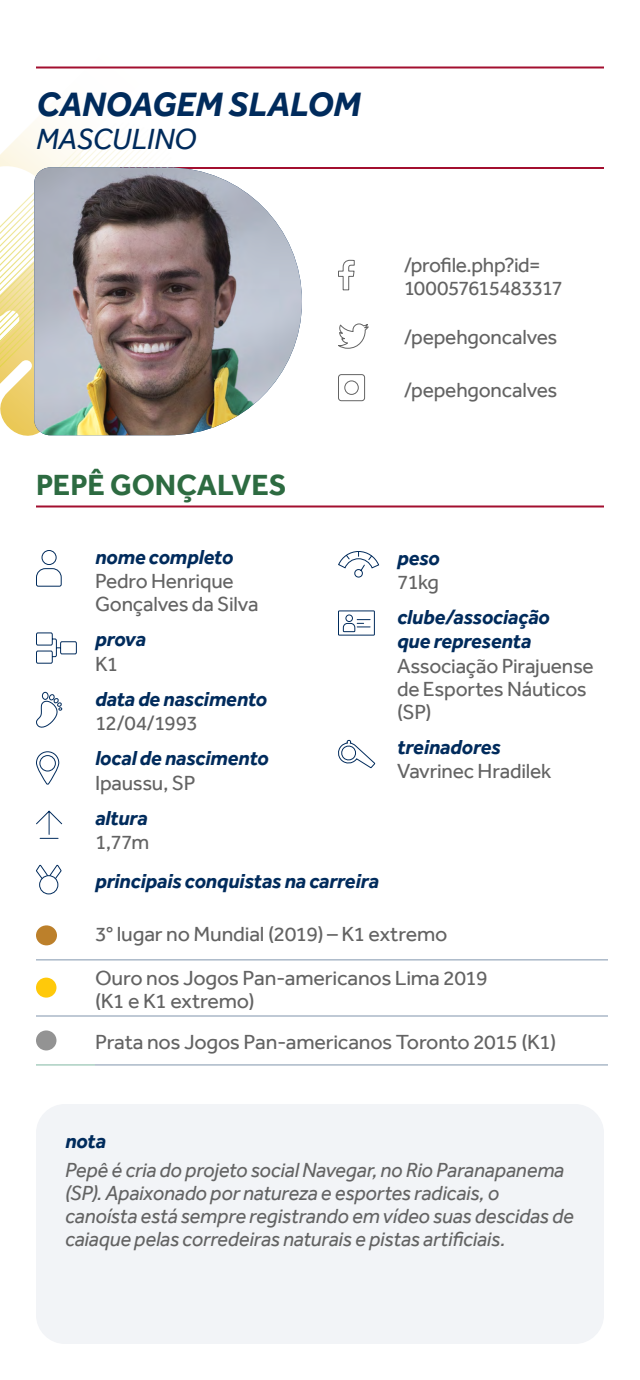
<style>
.page{position:relative;width:640px;height:1380px;background:#fff}
.page>*{position:absolute;margin:0;border:0;box-sizing:border-box;transform-origin:0 0}
.t1{font:italic 700 35px "Effra";letter-spacing:-.005em;color:#002b5c}
.t2{font:700 30px "Effra";letter-spacing:-.005em;color:#2d6b41}
.t3{font:italic 30px "Effra";letter-spacing:-.005em;color:#002b5c}
.t4{font:21px/23px "Effra";letter-spacing:-.01em;color:#636363}
.t5{font:italic 21px/23px "Effra";letter-spacing:-.01em;color:#636363}
.t6{font:italic 700 21px/24px "Effra";letter-spacing:-.01em;color:#002b5c}
.t7{font:21px/23px "Effra";letter-spacing:-.03em;color:#636363}
</style>
<div class="page">
<hr style="left:36px;top:66px;width:568px;height:2px;background:#a30f2f">
<hr style="left:36px;top:506px;width:568px;height:2px;background:#a30f2f">
<hr style="left:120px;top:167px;width:484px;height:2px;background:#a30f2f">
<svg style="left:338px;top:259px;width:17px;height:32px"></svg>
<svg style="left:338px;top:323px;width:31px;height:26px"></svg>
<svg style="left:338px;top:374px;width:28px;height:28px"></svg>
<hr style="left:36px;top:960px;width:59px;height:1px;background:#8095ad">
<hr style="left:95px;top:960px;width:513px;height:1px;background:#8095ad">
<hr style="left:36px;top:1016px;width:59px;height:1px;background:#8095ad">
<hr style="left:95px;top:1016px;width:513px;height:1px;background:#8095ad">
<hr style="left:36px;top:1065px;width:59px;height:1px;background:#80b8a2">
<hr style="left:95px;top:1065px;width:513px;height:1px;background:#8095ad">
<div style="left:39px;top:875px;width:19px;height:19px;border:1px solid #002b5c;border-radius:50%"></div>
<svg style="left:36px;top:864px;width:26px;height:16px"></svg>
<div style="left:36px;top:925px;width:21px;height:20px;background:#bc802b;border-radius:50%"></div>
<div style="left:36px;top:978px;width:20px;height:20px;background:#ffc90a;border-radius:50%"></div>
<div style="left:36px;top:1030px;width:20px;height:20px;background:#939393;border-radius:50%"></div>
<svg style="left:36px;top:550px;width:26px;height:37px"></svg>
<svg style="left:36px;top:632px;width:41px;height:32px"></svg>
<svg style="left:36px;top:691px;width:27px;height:37px"></svg>
<svg style="left:36px;top:751px;width:24px;height:34px"></svg>
<svg style="left:36px;top:810px;width:27px;height:29px"></svg>
<svg style="left:338px;top:551px;width:42px;height:27px"></svg>
<svg style="left:338px;top:610px;width:37px;height:26px"></svg>
<svg style="left:338px;top:739px;width:38px;height:30px"></svg>
<svg style="left:0;top:66px;width:238px;height:370px"></svg>
<svg style="left:0;top:123px;width:174px;height:245px"></svg>
<img style="left:34px;top:168px;width:268px;height:267px">
<div style="left:36px;top:1104px;width:568px;height:240px;background:#f2f4f7;border-radius:29px"></div>
<h1 class="t1" style="left:36px;top:83px;width:326px">CANOAGEM SLALOM</h1>
<h2 class="t3" style="left:36px;top:121px;width:162px">MASCULINO</h2>
<h2 class="t2" style="left:36px;top:467px;width:252px">PEPÊ GONÇALVES</h2>
<p class="t6" style="left:95px;top:545px;width:140px">nome completo</p>
<p class="t4" style="left:95px;top:570px;width:165px">Pedro Henrique<br>Gonçalves da Silva</p>
<p class="t6" style="left:95px;top:627px;width:53px">prova</p>
<p class="t4" style="left:95px;top:652px;width:25px">K1</p>
<p class="t6" style="left:95px;top:686px;width:174px">data de nascimento</p>
<p class="t4" style="left:95px;top:712px;width:104px">12/04/1993</p>
<p class="t6" style="left:95px;top:746px;width:175px">local de nascimento</p>
<p class="t4" style="left:95px;top:771px;width:102px">Ipaussu, SP</p>
<p class="t6" style="left:95px;top:805px;width:54px">altura</p>
<p class="t4" style="left:95px;top:830px;width:56px">1,77m</p>
<p class="t7" style="left:404px;top:253px;width:161px">/profile.php?id=<br>100057615483317</p>
<p class="t4" style="left:404px;top:326px;width:155px">/pepehgoncalves</p>
<p class="t4" style="left:404px;top:378px;width:155px">/pepehgoncalves</p>
<p class="t6" style="left:397px;top:546px;width:44px">peso</p>
<p class="t4" style="left:397px;top:571px;width:44px">71kg</p>
<p class="t6" style="left:397px;top:605px;width:154px">clube/associação que representa</p>
<p class="t4" style="left:397px;top:654px;width:198px">Associação Pirajuense de Esportes Náuticos (SP)</p>
<p class="t6" style="left:397px;top:734px;width:105px">treinadores</p>
<p class="t4" style="left:397px;top:760px;width:156px">Vavrinec Hradilek</p>
<p class="t6" style="left:95px;top:868px;width:285px">principais conquistas na carreira</p>
<p class="t4" style="left:95px;top:912px;width:394px;line-height:43.6px">3° lugar no Mundial (2019) – K1 extremo<br>Ouro nos Jogos Pan-americanos Lima 2019</p>
<p class="t4" style="left:95px;top:980px;width:463px;line-height:41px">(K1 e K1 extremo)<br>Prata nos Jogos Pan-americanos Toronto 2015 (K1)</p>
<p class="t6" style="left:65px;top:1129px;width:42px">nota</p>
<p class="t5" style="left:65px;top:1158px;width:510px">Pepê é cria do projeto social Navegar, no Rio Paranapanema (SP). Apaixonado por natureza e esportes radicais, o canoísta está sempre registrando em vídeo suas descidas de caiaque pelas corredeiras naturais e pistas artificiais.</p>
</div>
